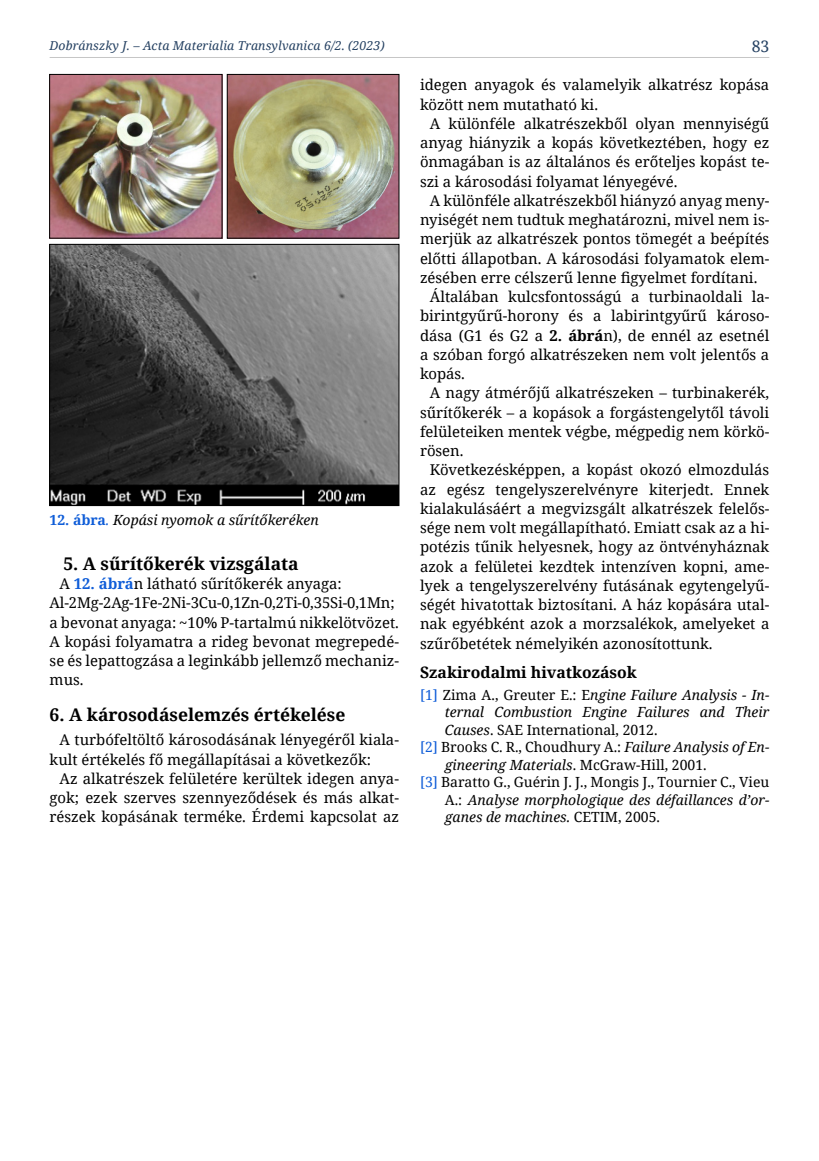
<style>
.page{position:relative;width:819px;height:1161px;background:#fff}
.page>*{position:absolute;margin:0;border:0;box-sizing:border-box;transform-origin:0 0}
.t1{font:700 17.5px "Noto Serif";color:#000}
.t2{font:700 15.75px "Noto Serif";color:#000}
.t3{font:15.75px "Noto Serif";color:#244061}
.t4{font:14.88px/19.2px "Noto Serif";color:#000}
.t5{font:italic 14px "Noto Serif";color:#000}
.t6{font:14px "Noto Serif";color:#000}
.t7{font:italic 12.25px "Noto Serif";letter-spacing:.01em;color:#244061}
.s1{font-weight:700;font-style:normal;color:#0f5dd8}
.s2{color:#0f5dd8}
.s3{font-weight:700;color:#0f5dd8}
.s4{font-weight:700}
.s5{font-style:normal;color:#0f5dd8}
.s6{font-style:normal}
.s7{font-style:italic}
</style>
<div class="page">
<hr style="left:50px;top:57px;width:719px;height:1px;background:#c6c6c6">
<img style="left:52px;top:76px;width:168px;height:160px">
<img style="left:229px;top:76px;width:168px;height:160px">
<div style="left:227px;top:74px;width:172px;height:164px;border:1px solid #000"></div>
<img style="left:52px;top:246px;width:345px;height:258px">
<div style="left:50px;top:244px;width:349px;height:262px;border:1px solid #000"></div>
<p class="t7" style="left:50px;top:37px;width:336px">Dobránszky J. – Acta Materialia Transylvanica 6/2. (2023)</p>
<p class="t3" style="left:751px;top:35px;width:19px">83</p>
<p class="t5" style="left:50px;top:511px;width:270px"><span class="s1">12. ábra</span><span class="s2">.</span> Kopási nyomok a sűrítőkeréken</p>
<p class="t1" style="left:63px;top:551px;width:237px">5. A sűrítőkerék vizsgálata</p>
<p class="t4" style="left:50px;top:573px;width:351px;text-indent:10px">A <span class="s3">12. ábrá</span>n látható sűrítőkerék anyaga:<br>Al-2Mg-2Ag-1Fe-2Ni-3Cu-0,1Zn-0,2Ti-0,35Si-0,1Mn; a bevonat anyaga: ~10% P-tartalmú nikkelötvözet.<br>A kopási folyamatra a rideg bevonat megrepedé&shy;se és lepattogzása a leginkább jellemző mechaniz&shy;mus.</p>
<p class="t1" style="left:50px;top:702px;width:297px">6. A károsodáselemzés értékelése</p>
<p class="t4" style="left:50px;top:730px;width:351px;text-indent:10px">A turbófeltöltő károsodásának lényegéről kiala&shy;kult értékelés fő megállapításai a következők:</p>
<p class="t4" style="left:50px;top:768px;width:351px;text-align:justify;text-indent:10px">Az alkatrészek felületére kerültek idegen anya&shy;gok; ezek szerves szennyeződések és más alkat&shy;részek kopásának terméke. Érdemi kapcsolat az</p>
<p class="t4" style="left:420px;top:75px;width:351px">idegen anyagok és valamelyik alkatrész kopása között nem mutatható ki.</p>
<p class="t4" style="left:420px;top:113px;width:351px;text-align:justify;text-indent:10px">A különféle alkatrészekből olyan mennyiségű anyag hiányzik a kopás következtében, hogy ez önmagában is az általános és erőteljes kopást te&shy;szi a károsodási folyamat lényegévé.</p>
<p class="t4" style="left:430px;top:190px;width:341px">A különféle alkatrészekből hiányzó anyag men -</p>
<p class="t4" style="left:420px;top:209px;width:351px">nyiségét nem tudtuk meghatározni, mivel nem is-</p>
<p class="t4" style="left:420px;top:229px;width:351px">merjük az alkatrészek pontos tömegét a beépítés</p>
<p class="t4" style="left:420px;top:248px;width:351px">előtti állapotban. A károsodási folyamatok elem-</p>
<p class="t4" style="left:420px;top:267px;width:339px">zésében erre célszerű lenne figyelmet fordítani.</p>
<p class="t4" style="left:430px;top:286px;width:341px">Általában kulcsfontosságú a turbinaoldali la-</p>
<p class="t4" style="left:420px;top:306px;width:351px">birintgyűrű-horony és a labirintgyűrű károso-</p>
<p class="t4" style="left:420px;top:325px;width:351px">dása (G1 és G2 a <span class="s4">2. ábrá</span>n), de ennél az esetnél</p>
<p class="t4" style="left:420px;top:344px;width:351px">a szóban forgó alkatrészeken nem volt jelentős a</p>
<p class="t4" style="left:420px;top:363px;width:46px">kopás.</p>
<p class="t4" style="left:430px;top:383px;width:341px">A nagy átmérőjű alkatrészeken – turbinakerék,</p>
<p class="t4" style="left:420px;top:402px;width:351px">sűrítőkerék – a kopások a forgástengelytől távoli</p>
<p class="t4" style="left:420px;top:421px;width:351px">felületeiken mentek végbe, mégpedig nem körkö-</p>
<p class="t4" style="left:420px;top:440px;width:45px">rösen.</p>
<p class="t4" style="left:430px;top:460px;width:341px">Következésképpen, a kopást okozó elmozdulás</p>
<p class="t4" style="left:420px;top:479px;width:351px">az egész tengelyszerelvényre kiterjedt. Ennek</p>
<p class="t4" style="left:420px;top:498px;width:351px">kialakulásáért a megvizsgált alkatrészek felelős-</p>
<p class="t4" style="left:420px;top:517px;width:351px">sége nem volt megállapítható. Emiatt csak az a hi-</p>
<p class="t4" style="left:420px;top:537px;width:351px">potézis tűnik helyesnek, hogy az öntvényháznak</p>
<p class="t4" style="left:420px;top:556px;width:351px">azok a felületei kezdtek intenzíven kopni, ame-</p>
<p class="t4" style="left:420px;top:575px;width:351px">lyek a tengelyszerelvény futásának egytengelyű-</p>
<p class="t4" style="left:420px;top:594px;width:351px">ségét hivatottak biztosítani. A ház kopására utal-</p>
<p class="t4" style="left:420px;top:614px;width:351px">nak egyébként azok a morzsalékok, amelyeket a</p>
<p class="t4" style="left:420px;top:633px;width:294px">szűrőbetétek némelyikén azonosítottunk.</p>
<p class="t2" style="left:420px;top:661px;width:218px">Szakirodalmi hivatkozások</p>
<p class="t5" style="left:420px;top:685px;width:351px"><span class="s5">[1]</span> <span class="s6">Zima A., Greuter E.: E</span>ngine Failure Analysis - In-</p>
<p class="t5" style="left:445px;top:703px;width:326px">ternal Combustion Engine Failures and Their</p>
<p class="t6" style="left:445px;top:720px;width:214px"><span class="s7">Causes</span>. SAE International, 2012.</p>
<p class="t6" style="left:420px;top:738px;width:351px"><span class="s2">[2]</span> Brooks C. R., Choudhury A.: <span class="s7">Failure Analysis of En-</span></p>
<p class="t5" style="left:445px;top:755px;width:263px">gineering Materials<span class="s6">. McGraw-Hill, 2001.</span></p>
<p class="t6" style="left:420px;top:773px;width:351px"><span class="s2">[3]</span> Baratto G., Guérin J. J., Mongis J., Tournier C., Vieu</p>
<p class="t5" style="left:445px;top:790px;width:326px"><span class="s6">A.:</span> Analyse morphologique des défaillances d’or-</p>
<p class="t5" style="left:445px;top:808px;width:217px">ganes de machines. <span class="s6">CETIM, 2005.</span></p>
</div>
